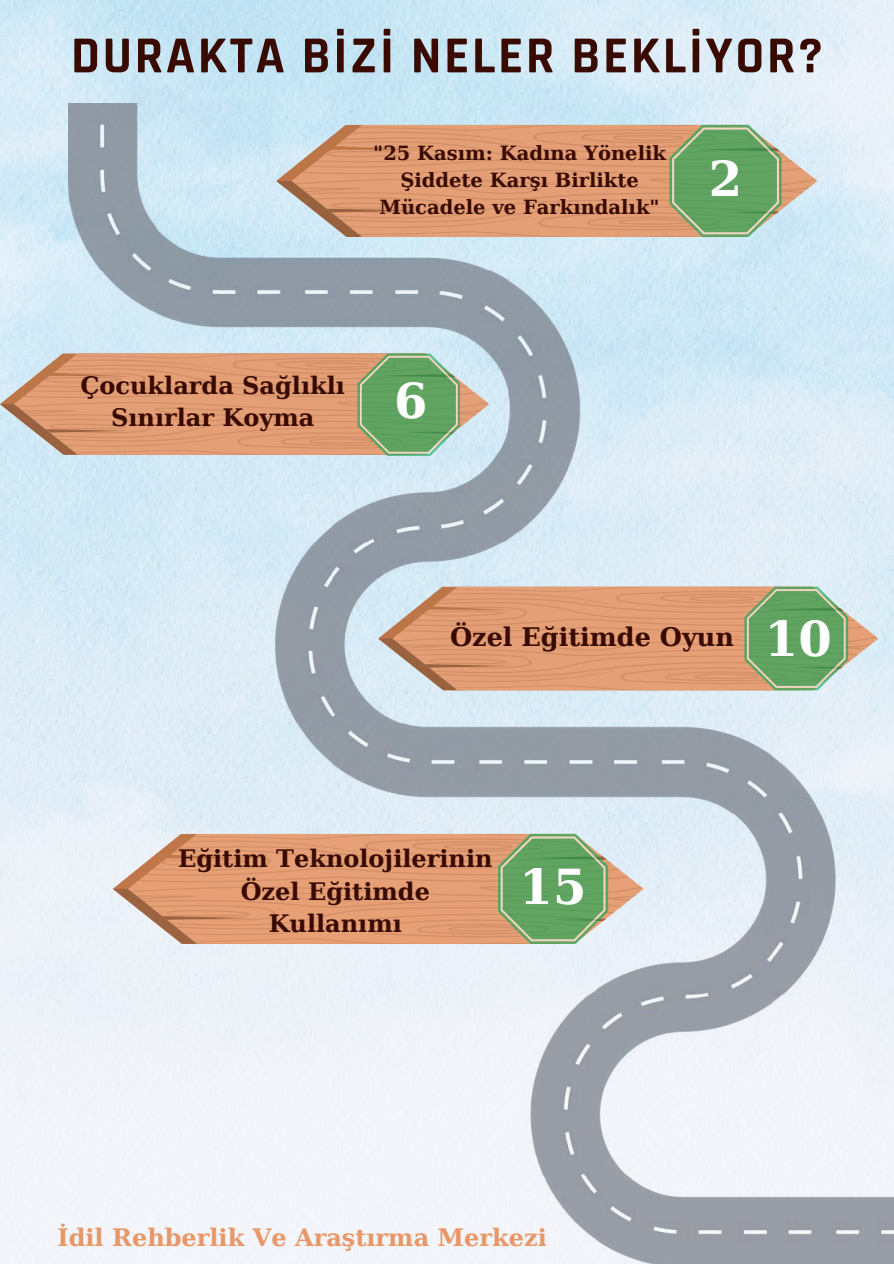
<style>
.page{position:relative;width:894px;height:1264px;background:#fff}
.page>*{position:absolute;margin:0;border:0;box-sizing:border-box;transform-origin:0 0}
.t1{font:700 52.5px "Rajdhani";letter-spacing:.05em;color:#390a00}
.t2{font:700 48px "DejaVu Serif";color:#fff}
.t3{font:700 25.5px "DejaVu Serif";color:#390a00}
.t4{font:700 24px/32.7px "DejaVu Serif";color:#390a00;text-align:center}
.t5{font:700 24px "DejaVu Serif";color:#e79768}
.t6{font:700 19.5px/27px "DejaVu Serif";color:#390a00;text-align:center}
</style>
<div class="page">
<img style="left:0;top:0;width:893px;height:1263px">
<img style="left:69px;top:103px;width:824px;height:1160px">
<svg style="left:378px;top:586px;width:499px;height:104px;background:#caa680"></svg>
<svg style="left:113px;top:833px;width:530px;height:110px;background:#cca781"></svg>
<svg style="left:0;top:353px;width:489px;height:103px;background:#c7a681"></svg>
<svg style="left:276px;top:125px;width:541px;height:112px;background:#c8a580"></svg>
<h1 class="t1" style="left:71px;top:24px;width:753px">DURAKTA BİZİ NELER BEKLİYOR?</h1>
<p class="t6" style="left:373px;top:139px;width:294px">"25 Kasım: Kadına Yönelik<br>Şiddete Karşı Birlikte<br>Mücadele ve Farkındalık"</p>
<h2 class="t2" style="left:708px;top:151px;width:35px">2</h2>
<p class="t4" style="left:80px;top:369px;width:266px">Çocuklarda Sağlıklı<br>Sınırlar Koyma</p>
<h2 class="t2" style="left:394px;top:373px;width:35px">6</h2>
<p class="t3" style="left:450px;top:622px;width:285px">Özel Eğitimde Oyun</p>
<h2 class="t2" style="left:764px;top:611px;width:68px">10</h2>
<p class="t4" style="left:178px;top:842px;width:316px">Eğitim Teknolojilerinin<br>Özel Eğitimde<br>Kullanımı</p>
<h2 class="t2" style="left:519px;top:859px;width:68px">15</h2>
<p class="t5" style="left:57px;top:1222px;width:490px">İdil Rehberlik Ve Araştırma Merkezi</p>
</div>
